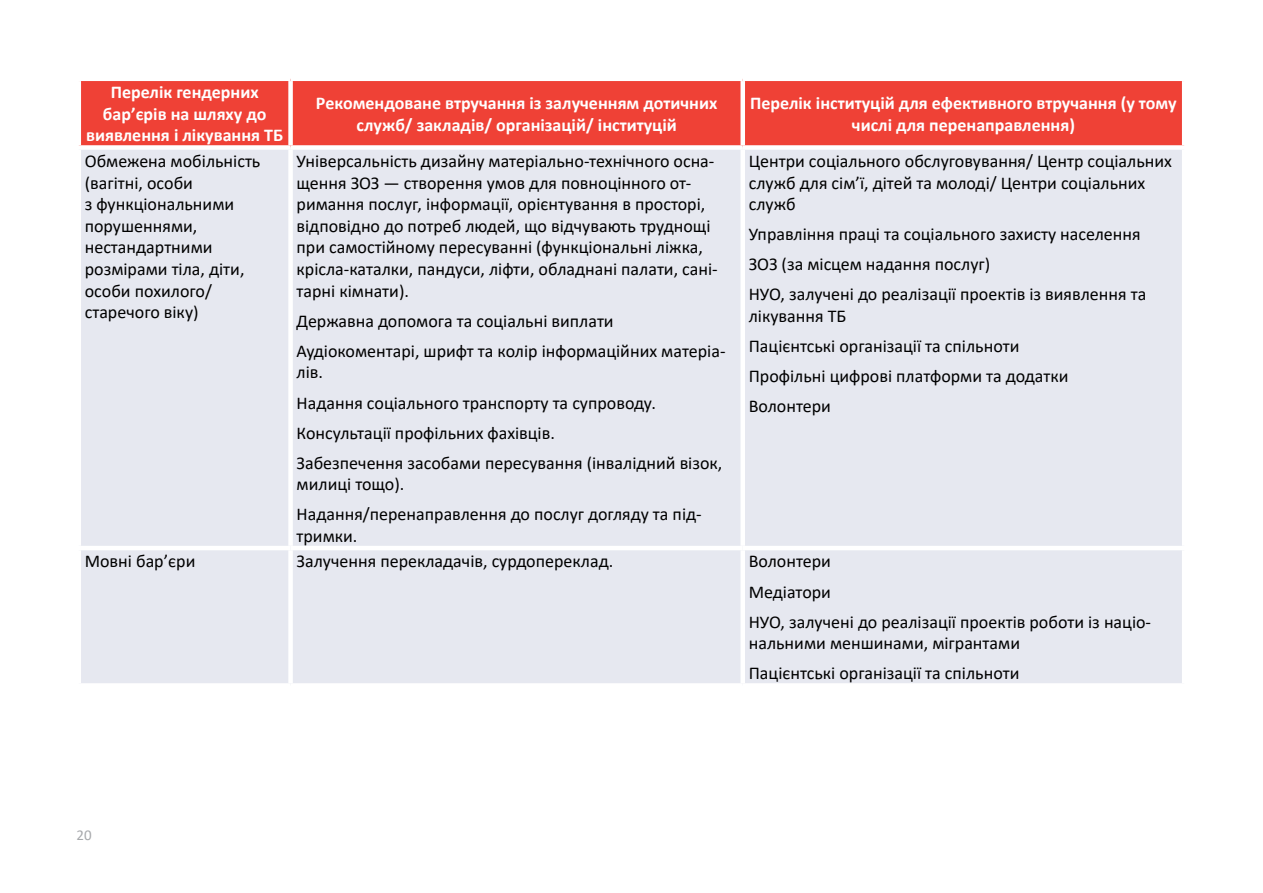
<style>
.page{position:relative;width:1263px;height:893px;background:#fff}
.page>*{position:absolute;margin:0;border:0;box-sizing:border-box;transform-origin:0 0}
.t1{font:18px/21.6px "Calibri";color:#000}
.t2{font:700 18px/21.6px "Calibri";color:#fff;text-align:center}
.t3{font:15px "Calibri";color:#a7a9ac}
</style>
<div class="page">
<div style="left:81px;top:81px;width:1101px;height:64px;background:#ef4136"></div>
<div style="left:81px;top:150px;width:1101px;height:533px;background:#e6e8f0"></div>
<div style="left:288px;top:81px;width:5px;height:64px;background:#fff"></div>
<div style="left:740px;top:81px;width:5px;height:64px;background:#fff"></div>
<div style="left:288px;top:150px;width:5px;height:396px;background:#fff"></div>
<div style="left:740px;top:150px;width:5px;height:396px;background:#fff"></div>
<hr style="left:77px;top:546px;width:214px;height:4px;background:#fff">
<hr style="left:291px;top:546px;width:452px;height:4px;background:#fff">
<div style="left:288px;top:550px;width:5px;height:133px;background:#fff"></div>
<hr style="left:743px;top:546px;width:443px;height:4px;background:#fff">
<div style="left:740px;top:550px;width:5px;height:133px;background:#fff"></div>
<p class="t2" style="left:86px;top:81px;width:199px">Перелік гендерних бар’єрів на шляху до виявлення і лікування ТБ</p>
<p class="t2" style="left:316px;top:92px;width:403px">Рекомендоване втручання із залученням дотичних служб/ закладів/ організацій/ інституцій</p>
<p class="t2" style="left:750px;top:92px;width:428px">Перелік інституцій для ефективного втручання (у тому числі для перенаправлення)</p>
<p class="t1" style="left:85px;top:150px;width:177px">Обмежена мобільність (вагітні, особи<br>з функціональними порушеннями, нестандартними розмірами тіла, діти, особи похилого/ старечого віку)</p>
<p class="t1" style="left:297px;top:150px;width:423px">Універсальність дизайну матеріально-технічного осна&shy;щення ЗОЗ — створення умов для повноцінного от&shy;римання послуг, інформації, орієнтування в просторі, відповідно до потреб людей, що відчувають труднощі при самостійному пересуванні (функціональні ліжка, крісла-каталки, пандуси, ліфти, обладнані палати, сані&shy;тарні кімнати).</p>
<p class="t1" style="left:749px;top:150px;width:425px">Центри соціального обслуговування/ Центр соціальних служб для сім’ї, дітей та молоді/ Центри соціальних служб</p>
<p class="t1" style="left:749px;top:219px;width:399px;line-height:30.2px">Управління праці та соціального захисту населення<br>ЗОЗ (за місцем надання послуг)<br>НУО, залучені до реалізації проектів із виявлення та</p>
<p class="t1" style="left:749px;top:301px;width:321px;line-height:30.2px">лікування ТБ<br>Пацієнтські організації та спільноти<br>Профільні цифрові платформи та додатки<br>Волонтери</p>
<p class="t1" style="left:297px;top:305px;width:430px;line-height:30.2px">Державна допомога та соціальні виплати<br>Аудіокоментарі, шрифт та колір інформаційних матеріа-</p>
<p class="t1" style="left:297px;top:357px;width:427px;line-height:30.2px">лів.<br>Надання соціального транспорту та супроводу.<br>Консультації профільних фахівців.<br>Забезпечення засобами пересування (інвалідний візок,</p>
<p class="t1" style="left:297px;top:469px;width:407px;line-height:30.2px">милиці тощо).<br>Надання/перенаправлення до послуг догляду та під-</p>
<p class="t1" style="left:297px;top:525px;width:62px">тримки.</p>
<p class="t1" style="left:85px;top:550px;width:112px">Мовні бар’єри</p>
<p class="t1" style="left:297px;top:550px;width:318px">Залучення перекладачів, сурдопереклад.</p>
<p class="t1" style="left:749px;top:546px;width:404px;line-height:30.2px">Волонтери<br>Медіатори<br>НУО, залучені до реалізації проектів роботи із націо-</p>
<p class="t1" style="left:749px;top:628px;width:273px;line-height:30.2px">нальними меншинами, мігрантами<br>Пацієнтські організації та спільноти</p>
<p class="t3" style="left:77px;top:825px;width:17px">20</p>
</div>
